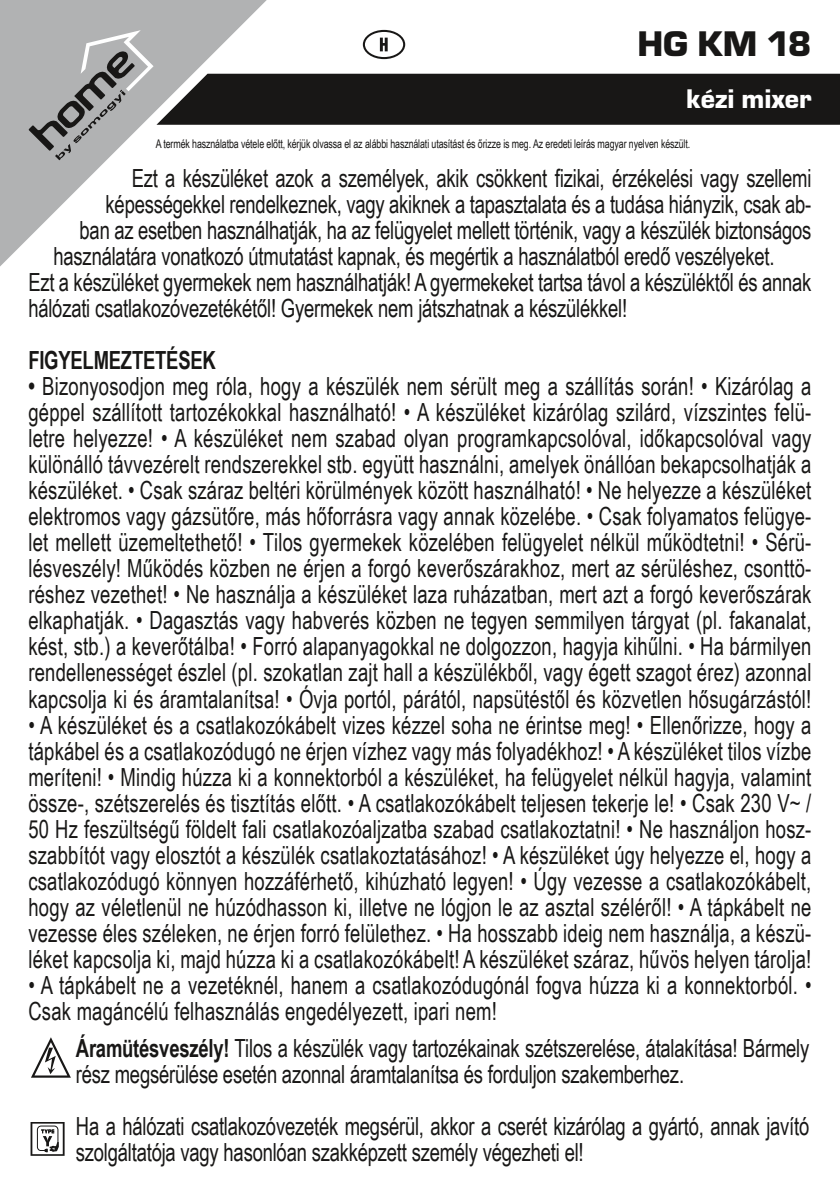
<style>
.page{position:relative;width:840px;height:1191px;background:#fff}
.page>*{position:absolute;margin:0;border:0;box-sizing:border-box;transform-origin:0 0}
.t1{font:37px "Eurostile TEE Blac";color:#181716}
.t2{font:28px "Eurostile TEE Blac";color:#fff}
.t3{font:25px/26px "Arial Narrow";letter-spacing:-.01em;color:#181716;text-align:justify;scale:.9 1}
.t4{font:25px/26px "Arial Narrow";letter-spacing:.01em;color:#181716;scale:.9 1}
.t5{font:700 25px "Arial Narrow";letter-spacing:-.01em;color:#181716;scale:.9 1}
.t6{font:12px "Arial Narrow";letter-spacing:-.01em;color:#181716;scale:.9 1}
.s1{font-weight:700}
</style>
<div class="page">
<svg style="left:0;top:0;width:267px;height:267px"></svg>
<svg style="left:29px;top:30px;width:810px;height:130px"></svg>
<svg style="left:31px;top:1037px;width:40px;height:40px"></svg>
<svg style="left:31px;top:1122px;width:34px;height:33px"></svg>
<h1 class="t1" style="left:637px;top:24px;width:176px">HG KM 18</h1>
<p class="t2" style="left:685px;top:83px;width:127px">kézi mixer</p>
<p class="t6" style="left:156px;top:135px;width:595px">A termék használatba vétele előtt, kérjük olvassa el az alábbi használati utasítást és őrizze is meg. Az eredeti leírás magyar nyelven készült.</p>
<p class="t3" style="left:132px;top:164px;width:756px">Ezt a készüléket azok a személyek, akik csökkent fizikai, érzékelési vagy szellemi</p>
<p class="t3" style="left:106px;top:190px;width:785px">képességekkel rendelkeznek, vagy akiknek a tapasztalata és a tudása hiányzik, csak ab-</p>
<p class="t3" style="left:80px;top:216px;width:814px">ban az esetben használhatják, ha az felügyelet mellett történik, vagy a készülék biztonságos</p>
<p class="t3" style="left:53px;top:242px;width:802px">használatára vonatkozó útmutatást kapnak, és megértik a használatból eredő veszélyeket.</p>
<p class="t3" style="left:28px;top:268px;width:871px">Ezt a készüléket gyermekek nem használhatják! A gyermekeket tartsa távol a készüléktől és annak</p>
<p class="t3" style="left:28px;top:294px;width:666px">hálózati csatlakozóvezetékétől! Gyermekek nem játszhatnak a készülékkel!</p>
<p class="t5" style="left:28px;top:342px;width:210px">FIGYELMEZTETÉSEK</p>
<p class="t3" style="left:28px;top:372px;width:871px"><span class="s1">•</span> Bizonyosodjon meg róla, hogy a készülék nem sérült meg a szállítás során! • Kizárólag a géppel szállított tartozékokkal használható! • A készüléket kizárólag szilárd, vízszintes felü&shy;letre helyezze! • A készüléket nem szabad olyan programkapcsolóval, időkapcsolóval vagy különálló távvezérelt rendszerekkel stb. együtt használni, amelyek önállóan bekapcsolhatják a készüléket. • Csak száraz beltéri körülmények között használható! • Ne helyezze a készüléket elektromos vagy gázsütőre, más hőforrásra vagy annak közelébe. • Csak folyamatos felügye&shy;let mellett üzemeltethető! • Tilos gyermekek közelében felügyelet nélkül működtetni! • Sérü&shy;lésveszély! Működés közben ne érjen a forgó keverőszárakhoz, mert az sérüléshez, csonttö&shy;réshez vezethet! • Ne használja a készüléket laza ruházatban, mert azt a forgó keverőszárak elkaphatják. • Dagasztás vagy habverés közben ne tegyen semmilyen tárgyat (pl. fakanalat, kést, stb.) a keverőtálba! • Forró alapanyagokkal ne dolgozzon, hagyja kihűlni. • Ha bármilyen rendellenességet észlel (pl. szokatlan zajt hall a készülékből, vagy égett szagot érez) azonnal kapcsolja ki és áramtalanítsa! • Óvja portól, párától, napsütéstől és közvetlen hősugárzástól!</p>
<p class="t3" style="left:28px;top:710px;width:871px">• A készüléket és a csatlakozókábelt vizes kézzel soha ne érintse meg! • Ellenőrizze, hogy a tápkábel és a csatlakozódugó ne érjen vízhez vagy más folyadékhoz! • A készüléket tilos vízbe meríteni! • Mindig húzza ki a konnektorból a készüléket, ha felügyelet nélkül hagyja, valamint össze-, szétszerelés és tisztítás előtt. • A csatlakozókábelt teljesen tekerje le! • Csak 230 V~ / 50 Hz feszültségű földelt fali csatlakozóaljzatba szabad csatlakoztatni! • Ne használjon hos - szabbítót vagy elosztót a készülék csatlakoztatásához! • A készüléket úgy helyezze el, hogy a csatlakozódugó könnyen hozzáférhető, kihúzható legyen! • Úgy vezesse a csatlakozókábelt, hogy az véletlenül ne húzódhasson ki, illetve ne lógjon le az asztal széléről! • A tápkábelt ne vezesse éles széleken, ne érjen forró felülethez. • Ha hosszabb ideig nem használja, a készü&shy;léket kapcsolja ki, majd húzza ki a csatlakozókábelt! A készüléket száraz, hűvös helyen tárolja!</p>
<p class="t4" style="left:28px;top:970px;width:871px">• A tápkábelt ne a vezetéknél, hanem a csatlakozódugónál fogva húzza ki a konnektorból. •<br>Csak magáncélú felhasználás engedélyezett, ipari nem!</p>
<p class="t3" style="left:76px;top:1034px;width:816px"><span class="s1">Áramütésveszély!</span> Tilos a készülék vagy tartozékainak szétszerelése, átalakítása! Bármely rész megsérülése esetén azonnal áramtalanítsa és forduljon szakemberhez.</p>
<p class="t3" style="left:76px;top:1112px;width:816px">Ha a hálózati csatlakozóvezeték megsérül, akkor a cserét kizárólag a gyártó, annak javító szolgáltatója vagy hasonlóan szakképzett személy végezheti el!</p>
</div>
